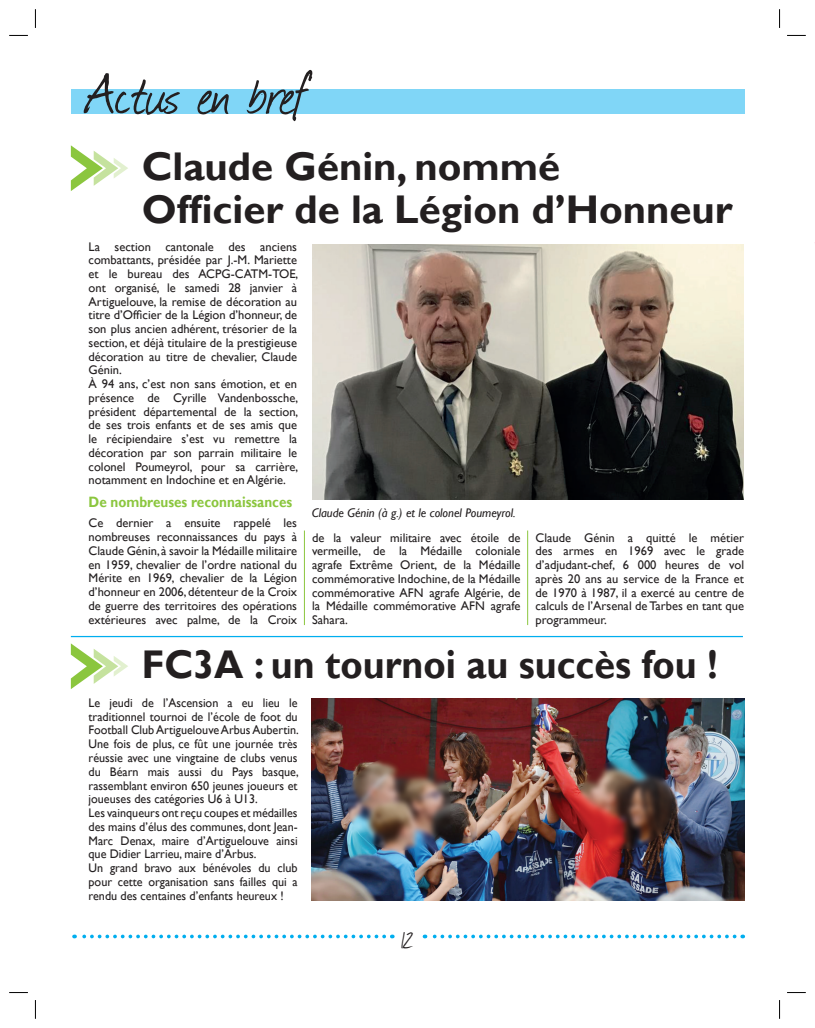
<style>
.page{position:relative;width:815px;height:1028px;background:#fff}
.page>*{position:absolute;margin:0;border:0;box-sizing:border-box;transform-origin:0 0}
.t1{font:68.75px "Journal";color:#231f20}
.t2{font:700 40px/42.5px "Gill Sans";color:#231f20}
.t3{font:700 40px "Gill Sans";color:#231f20;scale:.94 1}
.t4{font:25px "Journal";color:#231f20}
.t5{font:700 15px "Gill Sans";color:#8bc63e;scale:.9 1}
.t6{font:12.5px/13.8px "Gill Sans";color:#231f20;text-align:justify}
.t7{font:italic 12.5px "Gill Sans";color:#231f20}
</style>
<div class="page">
<div style="left:71px;top:89px;width:673px;height:25px;background:#80d6f7"></div>
<svg style="left:424px;top:934px;width:311px;height:4px"></svg>
<svg style="left:74px;top:934px;width:310px;height:4px"></svg>
<svg style="left:71px;top:145px;width:57px;height:46px"></svg>
<img style="left:313px;top:244px;width:431px;height:256px">
<hr style="left:304px;top:530px;width:1px;height:95px;background:#8bc63e">
<hr style="left:527px;top:530px;width:1px;height:95px;background:#8bc63e">
<hr style="left:71px;top:636px;width:672px;height:1px;background:#00aeef">
<svg style="left:71px;top:643px;width:57px;height:46px"></svg>
<img style="left:312px;top:698px;width:432px;height:202px">
<svg style="left:9px;top:35px;width:19px;height:1px"></svg>
<svg style="left:787px;top:35px;width:19px;height:1px"></svg>
<svg style="left:9px;top:992px;width:19px;height:1px"></svg>
<svg style="left:787px;top:992px;width:19px;height:1px"></svg>
<svg style="left:35px;top:9px;width:1px;height:19px"></svg>
<svg style="left:35px;top:1000px;width:1px;height:18px"></svg>
<svg style="left:779px;top:9px;width:1px;height:19px"></svg>
<svg style="left:779px;top:1000px;width:1px;height:18px"></svg>
<h1 class="t1" style="left:85px;top:47px;width:225px">Actus en bref</h1>
<h2 class="t2" style="left:142px;top:146px;width:593px">Claude Génin, nommé<br>Officier de la Légion d’Honneur</h2>
<p class="t6" style="left:89px;top:240px;width:211px;text-align:left">La section cantonale des anciens combattants, présidée par J.-M. Mariette et le bureau des ACPG-CATM-TOE, ont organisé, le samedi 28 janvier à Artiguelouve, la remise de décoration au titre d’Officier de la Légion d’honneur, de son plus ancien adhérent, trésorier de la section, et déjà titulaire de la prestigieuse décoration au titre de chevalier, Claude Génin.<br>À 94 ans, c’est non sans émotion, et en présence de Cyrille Vandenbossche, président départemental de la section, de ses trois enfants et de ses amis que le récipiendaire s’est vu remettre la décoration par son parrain militaire le colonel Poumeyrol, pour sa carrière, notamment en Indochine et en Algérie.</p>
<p class="t5" style="left:89px;top:492px;width:228px">De nombreuses reconnaissances</p>
<p class="t6" style="left:89px;top:516px;width:210px">Ce dernier a ensuite rappelé les nombreuses reconnaissances du pays à Claude Génin, à savoir la Médaille militaire en 1959, chevalier de l’ordre national du Mérite en 1969, chevalier de la Légion d’honneur en 2006, détenteur de la Croix de guerre des territoires des opérations extérieures avec palme, de la Croix</p>
<p class="t7" style="left:312px;top:505px;width:205px">Claude Génin (à g.) et le colonel Poumeyrol.</p>
<p class="t6" style="left:312px;top:530px;width:210px">de la valeur militaire avec étoile de vermeille, de la Médaille coloniale agrafe Extrême Orient, de la Médaille commémorative Indochine, de la Médaille commémorative AFN agrafe Algérie, de la Médaille commémorative AFN agrafe Sahara.</p>
<p class="t6" style="left:536px;top:530px;width:210px">Claude Génin a quitté le métier des armes en 1969 avec le grade d’adjudant-chef, 6 000 heures de vol après 20 ans au service de la France et de 1970 à 1987, il a exercé au centre de calculs de l’Arsenal de Tarbes en tant que programmeur.</p>
<h2 class="t3" style="left:142px;top:640px;width:614px">FC3A : un tournoi au succès fou !</h2>
<p class="t6" style="left:89px;top:696px;width:212px;text-align:left">Le jeudi de l’Ascension a eu lieu le traditionnel tournoi de l’école de foot du Football Club Artiguelouve Arbus Aubertin.<br>Une fois de plus, ce fût une journée très réussie avec une vingtaine de clubs venus du Béarn mais aussi du Pays basque, rassemblant environ 650 jeunes joueurs et joueuses des catégories U6 à U13.<br>Les vainqueurs ont reçu coupes et médailles des mains d’élus des communes, dont Jean-Marc Denax, maire d’Artiguelouve ainsi que Didier Larrieu, maire d’Arbus.<br>Un grand bravo aux bénévoles du club pour cette organisation sans failles qui a rendu des centaines d’enfants heureux !</p>
<h3 class="t4" style="left:401px;top:923px;width:14px">12</h3>
</div>
